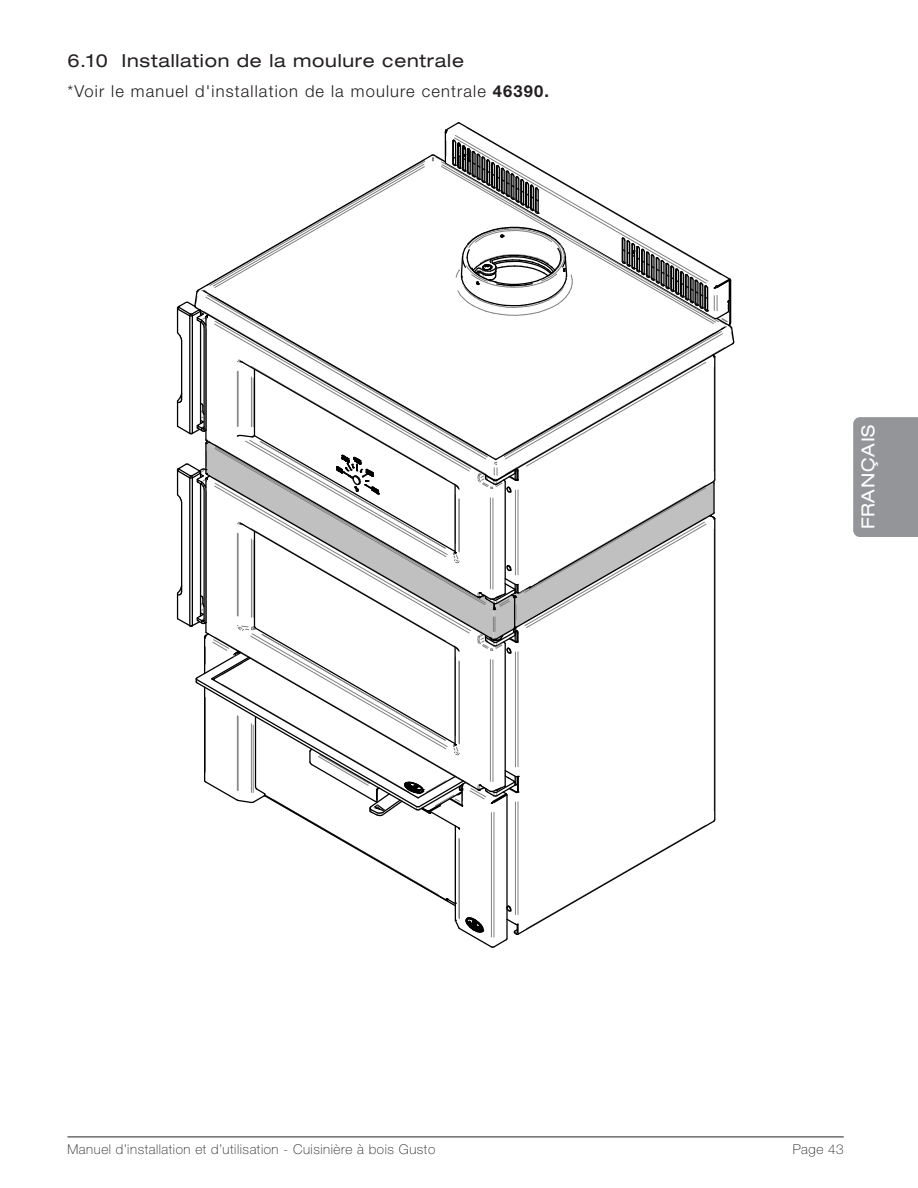
<style>
.page{position:relative;width:918px;height:1188px;background:#fff}
.page>*{position:absolute;margin:0;border:0;box-sizing:border-box;transform-origin:0 0}
.t1{font:expanded 18px "Helvetica Neue LT Std";letter-spacing:.04em;color:#231f20}
.t2{font:expanded 18px "Helvetica Neue LT Std";letter-spacing:.04em;color:#fff}
.Standard_Espacé{font:300 16.5px "Helvetica Neue LT Std";letter-spacing:.07em;color:#231f20}
.t3{font:100 13.5px "Helvetica Neue LT Std";letter-spacing:.04em;color:#231f20}
.s1{font-weight:700}
</style>
<div class="page">
<hr style="left:68px;top:1137px;width:776px;height:1px;background:#231f20">
<div style="left:853px;top:417px;width:65px;height:120px;background:#939598"></div>
<svg style="left:176px;top:122px;width:559px;height:826px"></svg>
<p class="t1" style="left:68px;top:50px;width:398px">6.10 Installation de la moulure centrale</p>
<p class="Standard_Espacé" style="left:68px;top:81px;width:483px">*Voir le manuel d'installation de la moulure centrale <span class="s1">46390.</span></p>
<h1 class="t2" style="left:857px;top:529px;width:106px;rotate:-90deg">FRANÇAIS</h1>
<p class="t3" style="left:68px;top:1142px;width:369px">Manuel d’installation et d’utilisation - Cuisinière à bois Gusto</p>
<p class="t3" style="left:793px;top:1142px;width:52px">Page 43</p>
</div>
